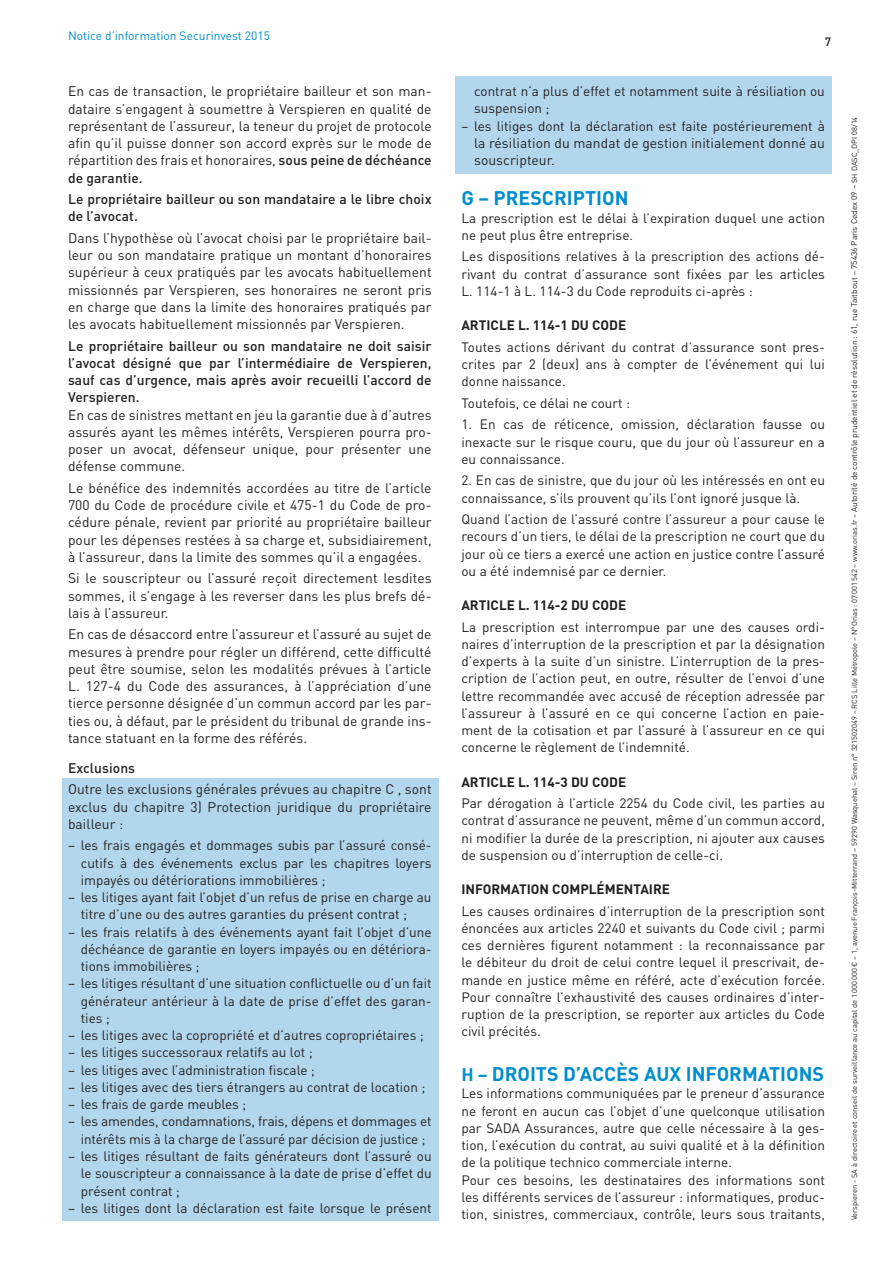
<style>
.page{position:relative;width:893px;height:1263px;background:#fff}
.page>*{position:absolute;margin:0;border:0;box-sizing:border-box;transform-origin:0 0}
.t1{font:700 19.5px "DIN";color:#008ecc}
.t2{font:13.8px/17.2px "DIN";letter-spacing:.005em;color:#231f20;text-align:justify}
.t3{font:500 13.8px/17.2px "DIN";letter-spacing:.005em;color:#231f20}
.t4{font:13.5px/17.2px "DIN";letter-spacing:.005em;color:#231f20;text-align:justify}
.t5{font:700 13.5px "DIN";color:#231f20}
.t6{font:12px "DIN";color:#008ecc}
.t7{font:500 12px "DIN";color:#231f20}
.t8{font:7.5px "DIN";color:#231f20}
.s1{font-weight:500}
.s2{font-size:13.8px}
.s3{font-size:18px}
.s4{font-size:8.25px}
</style>
<div class="page">
<div style="left:63px;top:778px;width:376px;height:442px;background:#b2d7ed"></div>
<div style="left:455px;top:77px;width:376px;height:97px;background:#b2d7ed"></div>
<p class="t6" style="left:68px;top:28px;width:203px">Notice d’information Securinvest 2015</p>
<p class="t2" style="left:68px;top:82px;width:365px">En cas de transaction, le propriétaire bailleur et son man&shy;dataire s’engagent à soumettre à Verspieren en qualité de représentant de l’assureur, la teneur du projet de protocole afin qu’il puisse donner son accord exprès sur le mode de répartition des frais et honoraires, <span class="s1">sous peine de déchéance de garantie.</span></p>
<p class="t3" style="left:68px;top:190px;width:365px">Le propriétaire bailleur ou son mandataire a le libre choix de l’avocat.</p>
<p class="t2" style="left:68px;top:229px;width:365px">Dans l’hypothèse où l’avocat choisi par le propriétaire bail&shy;leur ou son mandataire pratique un montant d’honoraires supérieur à ceux pratiqués par les avocats habituellement missionnés par Verspieren, ses honoraires ne seront pris en charge que dans la limite des honoraires pratiqués par les avocats habituellement missionnés par Verspieren.</p>
<p class="t3" style="left:68px;top:336px;width:365px;text-align:justify">Le propriétaire bailleur ou son mandataire ne doit saisir l’avocat désigné que par l’intermédiaire de Verspieren, sauf cas d’urgence, mais après avoir recueilli l’accord de Verspieren.</p>
<p class="t2" style="left:68px;top:406px;width:365px">En cas de sinistres mettant en jeu la garantie due à d’autres assurés ayant les mêmes intérêts, Verspieren pourra pro&shy;poser un avocat, défenseur unique, pour présenter une défense commune.</p>
<p class="t2" style="left:68px;top:479px;width:365px">Le bénéfice des indemnités accordées au titre de l’article 700 du Code de procédure civile et 475-1 du Code de pro&shy;cédure pénale, revient par priorité au propriétaire bailleur pour les dépenses restées à sa charge et, subsidiairement, à l’assureur, dans la limite des sommes qu’il a engagées.</p>
<p class="t2" style="left:68px;top:569px;width:365px">Si le souscripteur ou l’assuré reçoit directement lesdites sommes, il s’engage à les reverser dans les plus brefs dé&shy;lais à l’assureur.</p>
<p class="t2" style="left:68px;top:625px;width:365px">En cas de désaccord entre l’assureur et l’assuré au sujet de mesures à prendre pour régler un différend, cette difficulté peut être soumise, selon les modalités prévues à l’article L. 127-4 du Code des assurances, à l’appréciation d’une tierce personne désignée d’un commun accord par les par&shy;ties ou, à défaut, par le président du tribunal de grande ins&shy;tance statuant en la forme des référés.</p>
<p class="t3" style="left:68px;top:759px;width:69px">Exclusions</p>
<p class="t2" style="left:68px;top:780px;width:365px">Outre les exclusions générales prévues au chapitre C , sont exclus du chapitre 3) Protection juridique du propriétaire bailleur :</p>
<p class="t4" style="left:68px;top:837px;width:365px">− les frais engagés et dommages subis par l’assuré consé-</p>
<p class="t4" style="left:81px;top:854px;width:352px">cutifs à des événements exclus par les chapitres loyers</p>
<p class="t4" style="left:81px;top:871px;width:246px">impayés ou détériorations immobilières ;</p>
<p class="t4" style="left:68px;top:888px;width:365px">− les litiges ayant fait l’objet d’un refus de prise en charge au</p>
<p class="t4" style="left:81px;top:906px;width:328px">titre d’une ou des autres garanties du présent contrat ;</p>
<p class="t4" style="left:68px;top:923px;width:365px">− les frais relatifs à des événements ayant fait l’objet d’une</p>
<p class="t4" style="left:81px;top:940px;width:352px">déchéance de garantie en loyers impayés ou en détériora-</p>
<p class="t4" style="left:81px;top:957px;width:120px">tions immobilières ;</p>
<p class="t4" style="left:68px;top:975px;width:365px">− les litiges résultant d’une situation conflictuelle ou d’un fait</p>
<p class="t4" style="left:81px;top:992px;width:352px">générateur antérieur à la date de prise d’effet des garan-</p>
<p class="t4" style="left:81px;top:1009px;width:31px">ties ;</p>
<p class="t4" style="left:68px;top:1026px;width:357px">− les litiges avec la copropriété et d’autres copropriétaires ;</p>
<p class="t4" style="left:68px;top:1044px;width:246px">− les litiges successoraux relatifs au lot ;</p>
<p class="t4" style="left:68px;top:1061px;width:248px">− les litiges avec l’administration fiscale ;</p>
<p class="t4" style="left:68px;top:1078px;width:359px">− les litiges avec des tiers étrangers au contrat de location ;</p>
<p class="t4" style="left:68px;top:1095px;width:180px">− les frais de garde meubles ;</p>
<p class="t4" style="left:68px;top:1113px;width:365px">− les amendes, condamnations, frais, dépens et dommages et</p>
<p class="t4" style="left:81px;top:1130px;width:346px">intérêts mis à la charge de l’assuré par décision de justice ;</p>
<p class="t4" style="left:68px;top:1147px;width:365px">− les litiges résultant de faits générateurs dont l’assuré ou</p>
<p class="t4" style="left:81px;top:1164px;width:352px">le souscripteur a connaissance à la date de prise d’effet du</p>
<p class="t4" style="left:81px;top:1182px;width:101px">présent contrat ;</p>
<p class="t4" style="left:68px;top:1199px;width:365px">− les litiges dont la déclaration est faite lorsque le présent</p>
<p class="t7" style="left:825px;top:34px;width:8px">7</p>
<p class="t4" style="left:474px;top:82px;width:352px">contrat n’a plus d’effet et notamment suite à résiliation ou</p>
<p class="t4" style="left:474px;top:100px;width:77px">suspension ;</p>
<p class="t4" style="left:461px;top:117px;width:365px">− les litiges dont la déclaration est faite postérieurement <span class="s2">à</span></p>
<p class="t2" style="left:474px;top:134px;width:352px">la résiliation du mandat de gestion initialement donné au souscripteur.</p>
<h1 class="t1" style="left:461px;top:186px;width:165px">G – PRESCRIPTION</h1>
<p class="t4" style="left:461px;top:209px;width:365px">La prescription est le délai à l’expiration duquel une action ne peut plus être entreprise.</p>
<p class="t4" style="left:461px;top:248px;width:365px">Les dispositions relatives à la prescription des actions dé&shy;rivant du contrat d’assurance sont fixées par les articles L. 114-1 à L. 114-3 du Code reproduits ci-après :</p>
<p class="t5" style="left:461px;top:317px;width:140px">ARTICLE L. 114-1 DU COD</p>
<p class="t5" style="left:618px;top:317px;width:10px">E</p>
<p class="t4" style="left:461px;top:338px;width:365px">Toutes actions dérivant du contrat d’assurance sont pres&shy;crites par 2 (deux) ans à compter de l’événement qui lui donne naissance.</p>
<p class="t4" style="left:461px;top:394px;width:170px">Toutefois, ce délai ne court :</p>
<p class="t4" style="left:461px;top:415px;width:365px">1. En cas de réticence, omission, déclaration fausse ou inexacte sur le risque couru, que du jour où l’assureur en a eu connaissance.</p>
<p class="t4" style="left:461px;top:471px;width:365px">2. En cas de sinistre, que du jour où les intéressés en ont eu connaissance, s’ils prouvent qu’ils l’ont ignoré jusque là.</p>
<p class="t4" style="left:461px;top:510px;width:365px">Quand l’action de l’assuré contre l’assureur a pour cause le recours d’un tiers, le délai de la prescription ne court que du jour où ce tiers a exercé une action en justice contre l’assuré ou a été indemnisé par ce dernier.</p>
<p class="t5" style="left:461px;top:596px;width:140px">ARTICLE L. 114-2 DU COD</p>
<p class="t5" style="left:618px;top:596px;width:10px">E</p>
<p class="t4" style="left:461px;top:618px;width:365px">La prescription est interrompue par une des causes ordi&shy;naires d’interruption de la prescription et par la désignation d’experts à la suite d’un sinistre. L’interruption de la pres&shy;cription de l’action peut, en outre, résulter de l’envoi d’une lettre recommandée avec accusé de réception adressée par l’assureur à l’assuré en ce qui concerne l’action en paie&shy;ment de la cotisation et par l’assuré à l’assureur en ce qui concerne le règlement de l’indemnité.</p>
<p class="t5" style="left:461px;top:773px;width:140px">ARTICLE L. 114-3 DU COD</p>
<p class="t5" style="left:618px;top:773px;width:10px">E</p>
<p class="t4" style="left:461px;top:794px;width:365px">Par dérogation à l’article 2254 du Code civil, les parties au contrat d’assurance ne peuvent, même d’un commun accord, ni modifier la durée de la prescription, ni ajouter aux causes de suspension ou d’interruption de celle-ci.</p>
<p class="t5" style="left:461px;top:880px;width:210px">INFORMATION COMPLÉMENTAI RE</p>
<p class="t4" style="left:461px;top:902px;width:365px">Les causes ordinaires d’interruption de la prescription sont énoncées aux articles 2240 et suivants du Code civil ; parmi ces dernières figurent notamment : la reconnaissance par le débiteur du droit de celui contre lequel il prescrivait, de&shy;mande en justice même en référé, acte d’exécution forcée.<br>Pour connaître l’exhaustivité des causes ordinaires d’inter&shy;ruption de la prescription, se reporter aux articles du Code civil précités.</p>
<h1 class="t1" style="left:461px;top:1061px;width:363px"><span class="s3">H –</span> DROITS D’ACCÈS AUX I NFORMATIONS</h1>
<p class="t4" style="left:461px;top:1084px;width:365px;text-align:left">Les informations communiquées par le preneur d’assurance ne feront en aucun cas l’objet d’une quelconque utilisation par SADA Assurances, autre que celle nécessaire à la ges&shy;tion, l’exécution du contrat, au suivi qualité et à la définition de la politique technico commerciale interne.<br>Pour ces besoins, les destinataires des informations sont les différents services de l’assureur : informatiques, produc&shy;tion, sinistres, commerciaux, contrôle, leurs sous traitants,</p>
<p class="t8" style="left:850px;top:1220px;width:1105px;rotate:-90deg">Verspieren - SA à directoire et conseil de surveillance au capital de 1000000 € – 1, avenue François-Mitterrand – 59290 Wasquehal – Siren n° 321502049 – RCS Lille Métropole – N°Orias : 07001542 – www.orias.fr – <span class="s4">Autorité de contrôle prudentiel et de résolution : 61, rue Taitbout – 75436 Paris Cedex 09 –</span> SH DASC_DPI 08/14</p>
</div>
